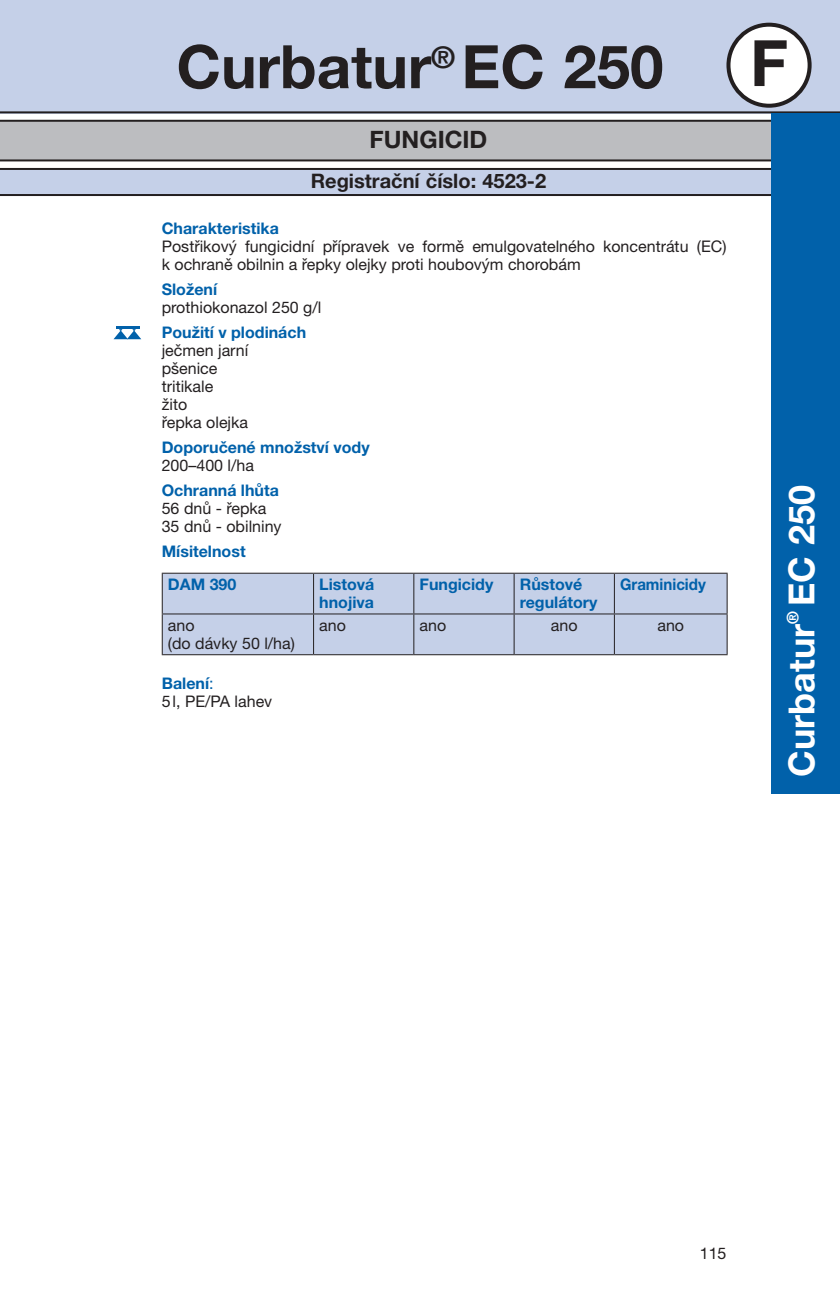
<style>
.page{position:relative;width:840px;height:1304px;background:#fff}
.page>*{position:absolute;margin:0;border:0;box-sizing:border-box;transform-origin:0 0}
.t1{font:700 64px "Helvetica Neue LT Pro";color:#231f20}
.t2{font:700 60px "Helvetica Neue LT Pro";color:#231f20}
.t3{font:700 36px "Helvetica Neue LT Pro";color:#fff}
.t4{font:700 24px "Helvetica Neue LT Pro";color:#231f20}
.t5{font:700 20px "Helvetica Neue LT Pro";color:#231f20}
.t6{font:16px/18px "Helvetica Neue LT Pro";color:#231f20}
.t7{font:700 16px/18px "Helvetica Neue LT Pro";color:#0161aa}
.t8{font:700 16px "Helvetica Neue LT Pro";color:#0161aa;scale:.94 1}
.t9{font:700 16px "Helvetica Neue LT Pro";color:#fff}
.s1{font-weight:700;color:#0161aa}
.s2{color:#0161aa}
</style>
<div class="page">
<div style="left:0;top:121px;width:839px;height:39px;background:#bcbdc0"></div>
<hr style="left:0;top:120px;width:839px;height:2px;background:#231f20">
<hr style="left:0;top:159px;width:839px;height:2px;background:#231f20">
<div style="left:0;top:169px;width:839px;height:26px;background:#c5d0e8"></div>
<hr style="left:0;top:194px;width:839px;height:2px;background:#231f20">
<hr style="left:0;top:168px;width:839px;height:2px;background:#231f20">
<div style="left:0;top:0;width:839px;height:113px;background:#c5d0e8"></div>
<hr style="left:0;top:111px;width:839px;height:2px;background:#231f20">
<div style="left:728px;top:25px;width:81px;height:81px;background:#fff;border-radius:50%"></div>
<div style="left:726px;top:23px;width:85px;height:85px;border:4px solid #231f20;border-radius:50%"></div>
<div style="left:771px;top:113px;width:68px;height:681px;background:#0161aa"></div>
<div style="left:163px;top:574px;width:563px;height:80px;background:#c5d0e8"></div>
<hr style="left:313px;top:574px;width:1px;height:39px;background:#231f20">
<hr style="left:413px;top:574px;width:1px;height:39px;background:#231f20">
<hr style="left:162px;top:613px;width:151px;height:1px;background:#231f20">
<hr style="left:313px;top:613px;width:100px;height:1px;background:#231f20">
<hr style="left:313px;top:614px;width:1px;height:40px;background:#231f20">
<hr style="left:413px;top:613px;width:101px;height:1px;background:#231f20">
<hr style="left:413px;top:614px;width:1px;height:40px;background:#231f20">
<hr style="left:514px;top:613px;width:100px;height:1px;background:#231f20">
<hr style="left:614px;top:613px;width:113px;height:1px;background:#231f20">
<hr style="left:513px;top:574px;width:1px;height:39px;background:#231f20">
<hr style="left:513px;top:614px;width:1px;height:40px;background:#231f20">
<hr style="left:613px;top:574px;width:1px;height:39px;background:#231f20">
<hr style="left:613px;top:614px;width:1px;height:40px;background:#231f20">
<hr style="left:162px;top:573px;width:151px;height:1px;background:#231f20">
<hr style="left:162px;top:574px;width:1px;height:39px;background:#231f20">
<hr style="left:313px;top:573px;width:100px;height:1px;background:#231f20">
<hr style="left:413px;top:573px;width:101px;height:1px;background:#231f20">
<hr style="left:514px;top:573px;width:100px;height:1px;background:#231f20">
<hr style="left:614px;top:573px;width:113px;height:1px;background:#231f20">
<hr style="left:726px;top:574px;width:1px;height:39px;background:#231f20">
<hr style="left:162px;top:614px;width:1px;height:40px;background:#231f20">
<hr style="left:726px;top:614px;width:1px;height:40px;background:#231f20">
<hr style="left:162px;top:654px;width:151px;height:1px;background:#231f20">
<hr style="left:313px;top:654px;width:100px;height:1px;background:#231f20">
<hr style="left:413px;top:654px;width:101px;height:1px;background:#231f20">
<hr style="left:514px;top:654px;width:100px;height:1px;background:#231f20">
<hr style="left:614px;top:654px;width:113px;height:1px;background:#231f20">
<hr style="left:116px;top:326px;width:23px;height:3px;background:#0161aa">
<svg style="left:113px;top:329px;width:28px;height:10px"></svg>
<h2 class="t2" style="left:176px;top:29px;width:488px">Curbatur<sup>®</sup> EC 250</h2>
<h1 class="t1" style="left:749px;top:23px;width:39px">F</h1>
<h3 class="t4" style="left:369px;top:124px;width:30px">Fungicid</h3>
<p class="t5" style="left:310px;top:168px;width:237px">Registrační číslo: 4523-2</p>
<p class="t7" style="left:162px;top:218px;width:119px">Charakteristika</p>
<p class="t6" style="left:162px;top:237px;width:566px">Postřikový fungicidní přípravek ve formě emulgovatelného koncentrátu (EC) k ochraně obilnin a řepky olejky proti houbovým chorobám</p>
<p class="t7" style="left:162px;top:280px;width:57px">Složení</p>
<p class="t6" style="left:162px;top:298px;width:161px">prothiokonazol 250 g/l</p>
<p class="t7" style="left:162px;top:323px;width:146px">Použití v plodinách</p>
<p class="t6" style="left:162px;top:341px;width:88px">ječmen jarní pšenice tritikale<br>žito<br>řepka olejka</p>
<p class="t7" style="left:162px;top:438px;width:209px">Doporučené množství vody</p>
<p class="t6" style="left:162px;top:456px;width:94px">200–400 l/ha</p>
<p class="t7" style="left:162px;top:481px;width:119px">Ochranná lhůta</p>
<p class="t6" style="left:162px;top:499px;width:121px">56 dnů - řepka<br>35 dnů - obilniny</p>
<p class="t7" style="left:162px;top:534px;width:85px;line-height:33.2px;text-align:center">Mísitelnost<br>DAM 390</p>
<p class="t7" style="left:319px;top:575px;width:57px">Listová hnojiva</p>
<p class="t7" style="left:419px;top:575px;width:75px">Fungicidy</p>
<p class="t7" style="left:519px;top:575px;width:79px">Růstové regulátory</p>
<p class="t8" style="left:619px;top:574px;width:93px">Graminicidy</p>
<p class="t6" style="left:168px;top:616px;width:128px">ano<br>(do dávky 50 l/ha)</p>
<p class="t6" style="left:319px;top:616px;width:28px">ano</p>
<p class="t6" style="left:419px;top:616px;width:28px">ano</p>
<p class="t6" style="left:550px;top:616px;width:28px">ano</p>
<p class="t6" style="left:657px;top:616px;width:28px">ano</p>
<p class="t6" style="left:162px;top:674px;width:112px"><span class="s1">Balení</span><span class="s2">:<br></span>5l, PE/PA lahev</p>
<h3 class="t3" style="left:778px;top:606px;width:123px;rotate:-90deg">EC 250</h3>
<p class="t9" style="left:782px;top:624px;width:14px;rotate:-90deg">®</p>
<h3 class="t3" style="left:778px;top:777px;width:154px;rotate:-90deg">Curbatur</h3>
<p class="t6" style="left:699px;top:1244px;width:28px">115</p>
</div>
